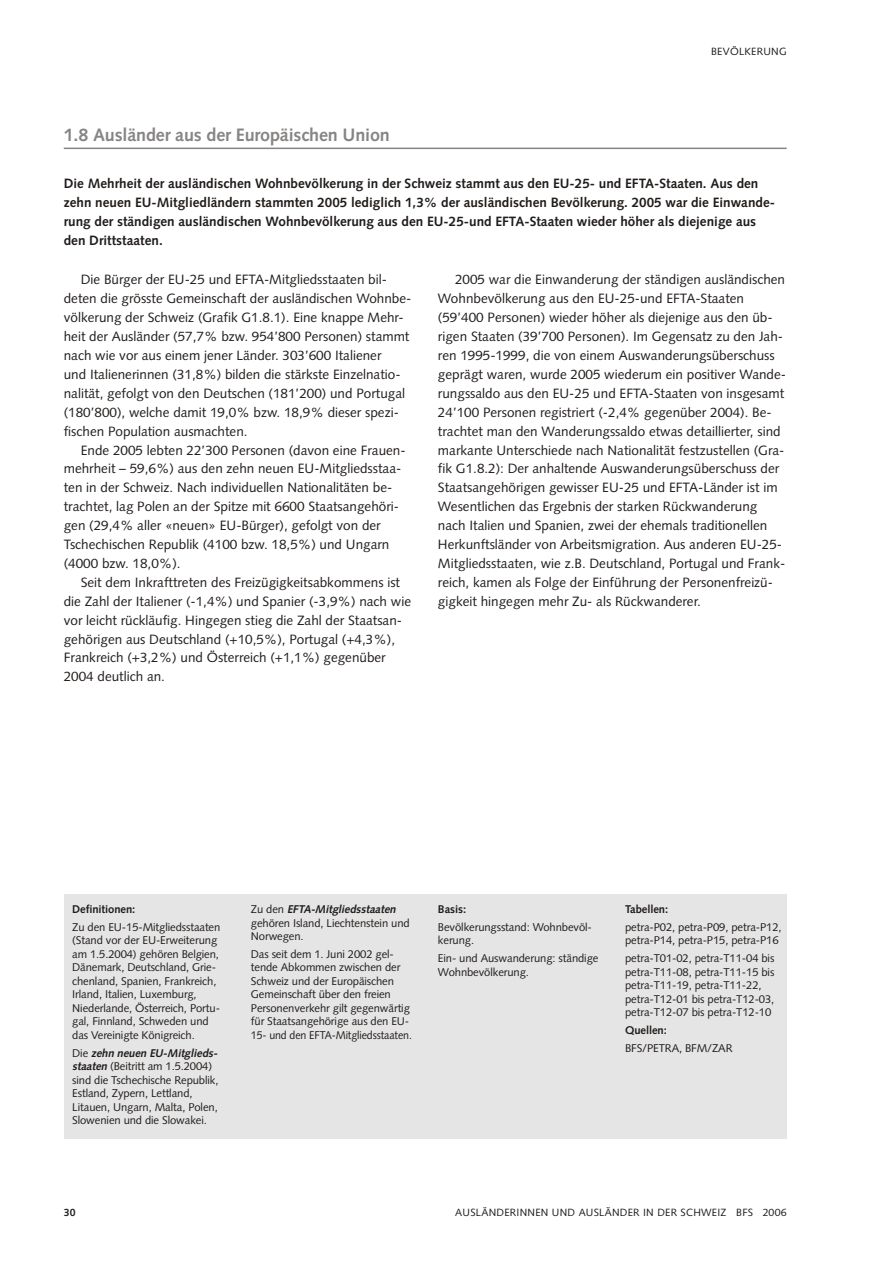
<style>
.page{position:relative;width:893px;height:1263px;background:#fff}
.page>*{position:absolute;margin:0;border:0;box-sizing:border-box;transform-origin:0 0}
.t1{font:700 18px "Syntax";letter-spacing:-.01em;color:#878584}
.t2{font:13.5px/18.9px "Syntax";color:#201c1a}
.t3{font:700 13.5px/18.9px "Syntax";color:#201c1a}
.t4{font:11.25px/13.5px "Syntax";letter-spacing:-.01em;color:#201c1a}
.t5{font:700 11.25px "Syntax";letter-spacing:-.01em;color:#201c1a}
.t6{font:10.5px "Syntax";letter-spacing:.025em;color:#201c1a}
.t7{font:700 10.5px "Syntax";color:#201c1a}
.s1{font-weight:700;font-style:italic}
</style>
<div class="page">
<hr style="left:64px;top:148px;width:723px;height:1px;background:#878584">
<div style="left:64px;top:894px;width:723px;height:244px;background:#e5e5e5"></div>
<p class="t6" style="left:711px;top:47px;width:77px">BEVÖLKERUNG</p>
<h1 class="t1" style="left:64px;top:128px;width:328px">1.8 Ausländer aus der Europäischen Union</h1>
<p class="t3" style="left:64px;top:175px;width:713px">Die Mehrheit der ausländischen Wohnbevölkerung in der Schweiz stammt aus den EU-25- und EFTA-Staaten. Aus den zehn neuen EU-Mitgliedländern stammten 2005 lediglich 1,3% der ausländischen Bevölkerung. 2005 war die Einwande&shy;rung der ständigen ausländischen Wohnbevölkerung aus den EU-25-und EFTA-Staaten wieder höher als diejenige aus den Drittstaaten.</p>
<p class="t2" style="left:64px;top:272px;width:349px;text-indent:17px">Die Bürger der EU-25 und EFTA-Mitgliedsstaaten bil&shy;deten die grösste Gemeinschaft der ausländischen Wohnbe&shy;völkerung der Schweiz (Grafik G1.8.1). Eine knappe Mehr&shy;heit der Ausländer (57,7% bzw. 954’800 Personen) stammt nach wie vor aus einem jener Länder. 303’600 Italiener<br>und Italienerinnen (31,8%) bilden die stärkste Einzelnatio&shy;nalität, gefolgt von den Deutschen (181’200) und Portugal (180’800), welche damit 19,0% bzw. 18,9% dieser spezi&shy;fischen Population ausmachten.</p>
<p class="t2" style="left:64px;top:442px;width:343px;text-indent:17px">Ende 2005 lebten 22’300 Personen (davon eine Frauen&shy;mehrheit – 59,6%) aus den zehn neuen EU-Mitgliedsstaa&shy;ten in der Schweiz. Nach individuellen Nationalitäten be&shy;trachtet, lag Polen an der Spitze mit 6600 Staatsangehöri&shy;gen (29,4% aller «neuen» EU-Bürger), gefolgt von der Tschechischen Republik (4100 bzw. 18,5%) und Ungarn (4000 bzw. 18,0%).</p>
<p class="t2" style="left:64px;top:574px;width:349px;text-indent:17px">Seit dem Inkrafttreten des Freizügigkeitsabkommens ist die Zahl der Italiener (-1,4%) und Spanier (-3,9%) nach wie vor leicht rückläufig. Hingegen stieg die Zahl der Staatsan&shy;gehörigen aus Deutschland (+10,5%), Portugal (+4,3%), Frankreich (+3,2%) und Österreich (+1,1%) gegenüber 2004 deutlich an.</p>
<p class="t2" style="left:438px;top:272px;width:350px;text-indent:17px">2005 war die Einwanderung der ständigen ausländischen Wohnbevölkerung aus den EU-25-und EFTA-Staaten (59’400 Personen) wieder höher als diejenige aus den üb&shy;rigen Staaten (39’700 Personen). Im Gegensatz zu den Jah&shy;ren 1995-1999, die von einem Auswanderungsüberschuss geprägt waren, wurde 2005 wiederum ein positiver Wande&shy;rungssaldo aus den EU-25 und EFTA-Staaten von insgesamt 24’100 Personen registriert (-2,4% gegenüber 2004). Be&shy;trachtet man den Wanderungssaldo etwas detaillierter, sind markante Unterschiede nach Nationalität festzustellen (Gra&shy;fik G1.8.2): Der anhaltende Auswanderungsüberschuss der Staatsangehörigen gewisser EU-25 und EFTA-Länder ist im Wesentlichen das Ergebnis der starken Rückwanderung nach Italien und Spanien, zwei der ehemals traditionellen Herkunftsländer von Arbeitsmigration. Aus anderen EU-25- Mitgliedsstaaten, wie z.B. Deutschland, Portugal und Frank&shy;reich, kamen als Folge der Einführung der Personenfreizü&shy;gigkeit hingegen mehr Zu- als Rückwanderer.</p>
<p class="t5" style="left:72px;top:905px;width:65px">Definitionen:</p>
<p class="t4" style="left:72px;top:921px;width:150px">Zu den EU-15-Mitgliedsstaaten (Stand vor der EU-Erweiterung am 1.5.2004) gehören Belgien,<br>Dänemark, Deutschland, Grie&shy;chenland, Spanien, Frankreich,<br>Irland, Italien, Luxemburg,<br>Niederlande, Österreich, Portu&shy;gal, Finnland, Schweden und das Vereinigte Königreich.</p>
<p class="t4" style="left:72px;top:1047px;width:149px">D i e <span class="s1">zehn neuen EU-Mitglieds&shy;staaten</span> (Beitritt am 1.5.2004) sind die Tschechische Republik,<br>Estland, Zypern, Lettland,<br>Litauen, Ungarn, Malta, Polen,<br>Slowenien und die Slowakei.</p>
<p class="t4" style="left:251px;top:904px;width:160px">Z u d e n <span class="s1">EFTA-Mitgliedsstaaten </span>gehören Island, Liechtenstein und<br>Norwegen.</p>
<p class="t4" style="left:251px;top:948px;width:163px">Das seit dem 1. Juni 2002 gel&shy;tende Abkommen zwischen der<br>Schweiz und der Europäischen<br>Gemeinschaft über den freien<br>Personenverkehr gilt gegenwärtig für Staatsangehörige aus den EU-<br>15- und den EFTA-Mitgliedsstaaten.</p>
<p class="t5" style="left:438px;top:905px;width:30px">Basis:</p>
<p class="t4" style="left:438px;top:921px;width:155px">Bevölkerungsstand: Wohnbevöl&shy;kerung.</p>
<p class="t4" style="left:438px;top:953px;width:162px">Ein- und Auswanderung: ständige<br>Wohnbevölkerung.</p>
<p class="t5" style="left:625px;top:905px;width:45px">Tabellen:</p>
<p class="t4" style="left:625px;top:921px;width:158px">petra-P02, petra-P09, petra-P12, petra-P14, petra-P15, petra-P16</p>
<p class="t4" style="left:625px;top:953px;width:151px">petra-T01-02, petra-T11-04 bis petra-T11-08, petra-T11-15 bis petra-T11-19, petra-T11-22, petra-T12-01 bis petra-T12-03, petra-T12-07 bis petra-T12-10</p>
<p class="t5" style="left:625px;top:1025px;width:43px">Quellen:</p>
<p class="t4" style="left:625px;top:1042px;width:109px">BFS/PETRA, BFM/ZAR</p>
<p class="t7" style="left:64px;top:1208px;width:13px">30</p>
<p class="t6" style="left:455px;top:1208px;width:333px">AUSLÄNDERINNEN UND AUSLÄNDER IN DER SCHWEIZ BFS 2006</p>
</div>
